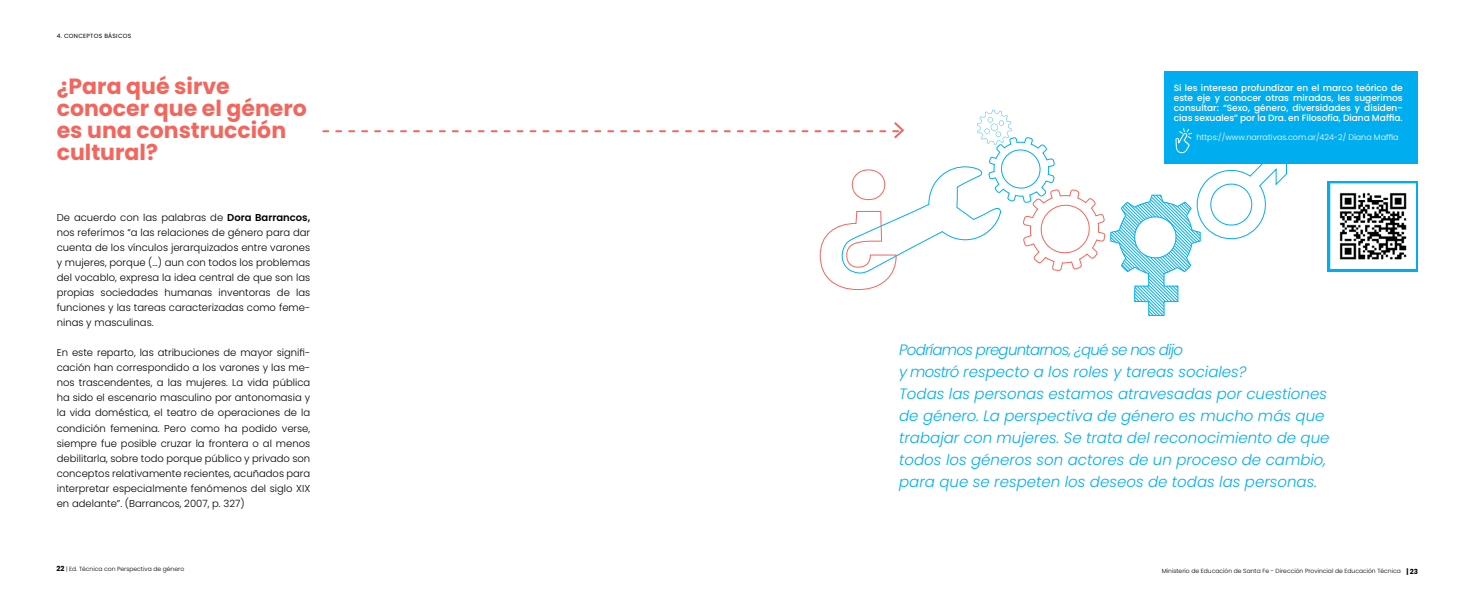
<style>
.page{position:relative;width:1475px;height:596px;background:#fff}
.page>*{position:absolute;margin:0;border:0;box-sizing:border-box;transform-origin:0 0}
.t1{font:700 22px/22px "Poppins";color:#f2665e}
.t2{font:italic 300 15px/22px "Poppins";color:#00aeef}
.t3{font:300 10px/15px "Poppins";color:#000;text-align:justify}
.t4{font:500 9px/10px "Poppins";color:#fff;text-align:justify}
.t5{font:300 8px "Poppins";color:#fff}
.t6{font:300 6px "Poppins";color:#000}
.t7{font:6px "Poppins";letter-spacing:.04em;color:#000}
.s1{font-weight:600}
.s2{font-weight:700;font-size:7px}
</style>
<div class="page">
<svg style="left:1327px;top:181px;width:90px;height:90px"></svg>
<div style="left:1164px;top:71px;width:253px;height:92px;background:#00aeef"></div>
<img style="left:1330px;top:184px;width:84px;height:84px">
<svg style="left:323px;top:109px;width:964px;height:207px"></svg>
<p class="t7" style="left:57px;top:32px;width:76px">4. CONCEPTOS BÁSICOS</p>
<h1 class="t1" style="left:57px;top:75px;width:252px">¿Para qué sirve conocer que el género es una construcción cultural?</h1>
<p class="t4" style="left:1173px;top:83px;width:230px">Si les interesa profundizar en el marco teórico de este eje y conocer otras miradas, les sugerimos consultar: “Sexo, género, diversidades y disiden&shy;cias sexuales” por la Dra. en Filosofía, Diana Maffia.</p>
<p class="t5" style="left:1196px;top:132px;width:203px">https://www.narrativas.com.ar/424-2/ Diana Maffia</p>
<p class="t3" style="left:57px;top:210px;width:255px">De acuerdo con las palabras de <span class="s1">Dora Barrancos, </span>nos referimos “a las relaciones de género para dar cuenta de los vínculos jerarquizados entre varones y mujeres, porque (…) aun con todos los problemas del vocablo, expresa la idea central de que son las propias sociedades humanas inventoras de las funciones y las tareas caracterizadas como feme&shy;ninas y masculinas.</p>
<p class="t3" style="left:57px;top:345px;width:255px">En este reparto, las atribuciones de mayor signifi&shy;cación han correspondido a los varones y las me&shy;nos trascendentes, a las mujeres. La vida pública ha sido el escenario masculino por antonomasia y la vida doméstica, el teatro de operaciones de la condición femenina. Pero como ha podido verse, siempre fue posible cruzar la frontera o al menos debilitarla, sobre todo porque público y privado son conceptos relativamente recientes, acuñados para interpretar especialmente fenómenos del siglo XIX en adelante”. (Barrancos, 2007, p. 327)</p>
<p class="t2" style="left:899px;top:338px;width:432px">Podríamos preguntarnos, ¿qué se nos dijo<br>y mostró respecto a los roles y tareas sociales?<br>Todas las personas estamos atravesadas por cuestiones de género. La perspectiva de género es mucho más que trabajar con mujeres. Se trata del reconocimiento de que todos los géneros son actores de un proceso de cambio, para que se respeten los deseos de todas las personas.</p>
<p class="t6" style="left:56px;top:565px;width:129px"><span class="s2">22</span> | Ed. Técnica con Perspectiva de género</p>
<p class="t6" style="left:1161px;top:567px;width:258px">Ministerio de Educación de Santa Fe - Dirección Provincial de Educación Técnica <span class="s2">| 23</span></p>
</div>
